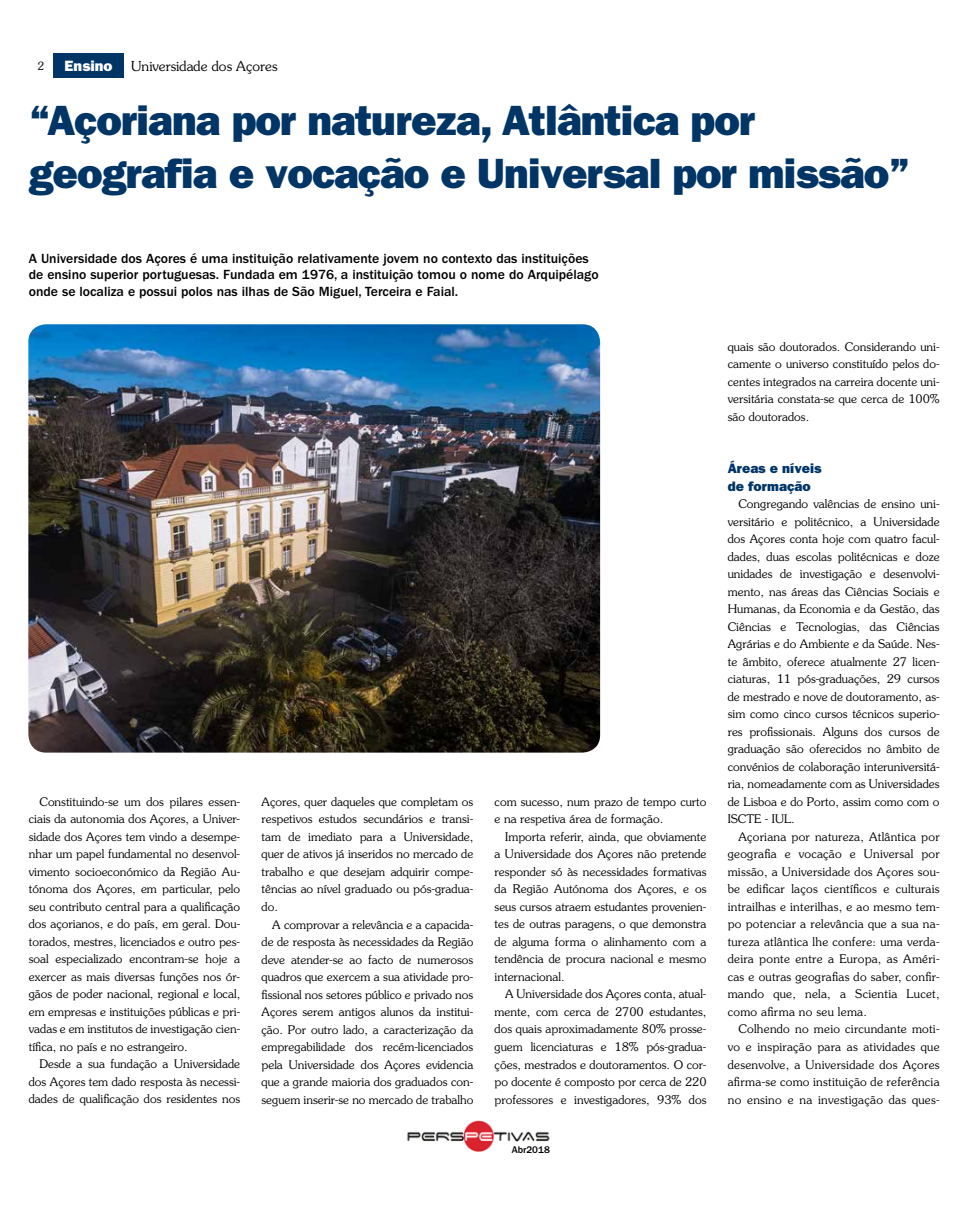
<style>
.page{position:relative;width:968px;height:1205px;background:#fff}
.page>*{position:absolute;margin:0;border:0;box-sizing:border-box;transform-origin:0 0}
.t1{font:42.5px/52.5px "ITC Franklin Gothic Std Hvy";letter-spacing:-.02em;color:#003566}
.t2{font:500 13.75px/16.2px "ITC Franklin Gothic Std";color:#000}
.t3{font:300 13.75px "Souvenir Std";color:#000}
.t4{font:13.75px/17.5px "ITC Franklin Gothic Std Hvy";color:#003566}
.t5{font:300 11.88px/17.5px "Souvenir Std";color:#000;text-align:justify}
.t6{font:300 11.25px "Souvenir Std";color:#000}
.t7{font:500 10px "ITC Franklin Gothic Std";color:#000}
.s1{font-family:"ITC Franklin Gothic Std Hvy";font-weight:400;font-size:15px;color:#fff}
</style>
<div class="page">
<div style="left:53px;top:53px;width:71px;height:25px;background:#003566"></div>
<img style="left:407px;top:1121px;width:143px;height:31px">
<img style="left:28px;top:324px;width:572px;height:428px">
<p class="t6" style="left:37px;top:59px;width:8px">2</p>
<p class="t3" style="left:65px;top:58px;width:214px"><span class="s1">Ensino</span> Universidade dos Açores</p>
<h1 class="t1" style="left:29px;top:94px;width:883px">“Açoriana por natureza, Atlântica por geografia e vocação e Universal por missão”</h1>
<p class="t2" style="left:29px;top:251px;width:571px">A Universidade dos Açores é uma instituição relativamente jovem no contexto das instituições de ensino superior portuguesas. Fundada em 1976, a instituição tomou o nome do Arquipélago onde se localiza e possui polos nas ilhas de São Miguel, Terceira e Faial.</p>
<p class="t5" style="left:29px;top:793px;width:213px;text-indent:11px">Constituindo-se um dos pilares essen&shy;ciais da autonomia dos Açores, a Univer&shy;sidade dos Açores tem vindo a desempe&shy;nhar um papel fundamental no desenvol&shy;vimento socioeconómico da Região Au&shy;tónoma dos Açores, em particular, pelo seu contributo central para a qualificação dos açorianos, e do país, em geral. Dou&shy;torados, mestres, licenciados e outro pes&shy;soal especializado encontram-se hoje a exercer as mais diversas funções nos ór&shy;gãos de poder nacional, regional e local, em empresas e instituições públicas e pri&shy;vadas e em institutos de investigação cien&shy;tífica, no país e no estrangeiro.</p>
<p class="t5" style="left:29px;top:1055px;width:213px;text-indent:11px">Desde a sua fundação a Universidade dos Açores tem dado resposta às necessi&shy;dades de qualificação dos residentes nos</p>
<p class="t5" style="left:261px;top:793px;width:213px">Açores, quer daqueles que completam os respetivos estudos secundários e transi&shy;tam de imediato para a Universidade, quer de ativos já inseridos no mercado de trabalho e que desejam adquirir compe&shy;tências ao nível graduado ou pós-gradua&shy;do.</p>
<p class="t5" style="left:261px;top:915px;width:213px;text-indent:11px">A comprovar a relevância e a capacida&shy;de de resposta às necessidades da Região deve atender-se ao facto de numerosos quadros que exercem a sua atividade pro&shy;fissional nos setores público e privado nos Açores serem antigos alunos da institui&shy;ção. Por outro lado, a caracterização da empregabilidade dos recém-licenciados pela Universidade dos Açores evidencia que a grande maioria dos graduados con&shy;seguem inserir-se no mercado de trabalho</p>
<p class="t5" style="left:494px;top:793px;width:213px">com sucesso, num prazo de tempo curto e na respetiva área de formação.</p>
<p class="t5" style="left:494px;top:828px;width:213px;text-indent:11px">Importa referir, ainda, que obviamente a Universidade dos Açores não pretende responder só às necessidades formativas da Região Autónoma dos Açores, e os seus cursos atraem estudantes provenien&shy;tes de outras paragens, o que demonstra de alguma forma o alinhamento com a tendência de procura nacional e mesmo internacional.</p>
<p class="t5" style="left:494px;top:985px;width:213px;text-indent:11px">A Universidade dos Açores conta, atual&shy;mente, com cerca de 2700 estudantes, dos quais aproximadamente 80% prosse&shy;guem licenciaturas e 18% pós-gradua&shy;ções, mestrados e doutoramentos. O cor&shy;po docente é composto por cerca de 220 professores e investigadores, 93% dos</p>
<p class="t7" style="left:511px;top:1144px;width:40px">Abr2018</p>
<p class="t5" style="left:727px;top:338px;width:213px">quais são doutorados. Considerando uni&shy;camente o universo constituído pelos do&shy;centes integrados na carreira docente uni&shy;versitária constata-se que cerca de 100% são doutorados.</p>
<p class="t4" style="left:727px;top:460px;width:95px">Áreas e níveis de formação</p>
<p class="t5" style="left:727px;top:495px;width:213px;text-indent:11px">Congregando valências de ensino uni&shy;versitário e politécnico, a Universidade dos Açores conta hoje com quatro facul&shy;dades, duas escolas politécnicas e doze unidades de investigação e desenvolvi&shy;mento, nas áreas das Ciências Sociais e Humanas, da Economia e da Gestão, das Ciências e Tecnologias, das Ciências Agrárias e do Ambiente e da Saúde. Nes&shy;te âmbito, oferece atualmente 27 licen&shy;ciaturas, 11 pós-graduações, 29 cursos de mestrado e nove de doutoramento, as&shy;sim como cinco cursos técnicos superio&shy;res profissionais. Alguns dos cursos de graduação são oferecidos no âmbito de convénios de colaboração interuniversitá&shy;ria, nomeadamente com as Universidades de Lisboa e do Porto, assim como com o ISCTE - IUL.</p>
<p class="t5" style="left:727px;top:828px;width:213px;text-indent:11px">Açoriana por natureza, Atlântica por geografia e vocação e Universal por missão, a Universidade dos Açores sou&shy;be edificar laços científicos e culturais intrailhas e interilhas, e ao mesmo tem&shy;po potenciar a relevância que a sua na&shy;tureza atlântica lhe confere: uma verda&shy;deira ponte entre a Europa, as Améri&shy;cas e outras geografias do saber, confir&shy;mando que, nela, a Scientia Lucet, como afirma no seu lema.</p>
<p class="t5" style="left:727px;top:1020px;width:213px;text-indent:11px">Colhendo no meio circundante moti&shy;vo e inspiração para as atividades que desenvolve, a Universidade dos Açores afirma-se como instituição de referência no ensino e na investigação das ques-</p>
</div>
